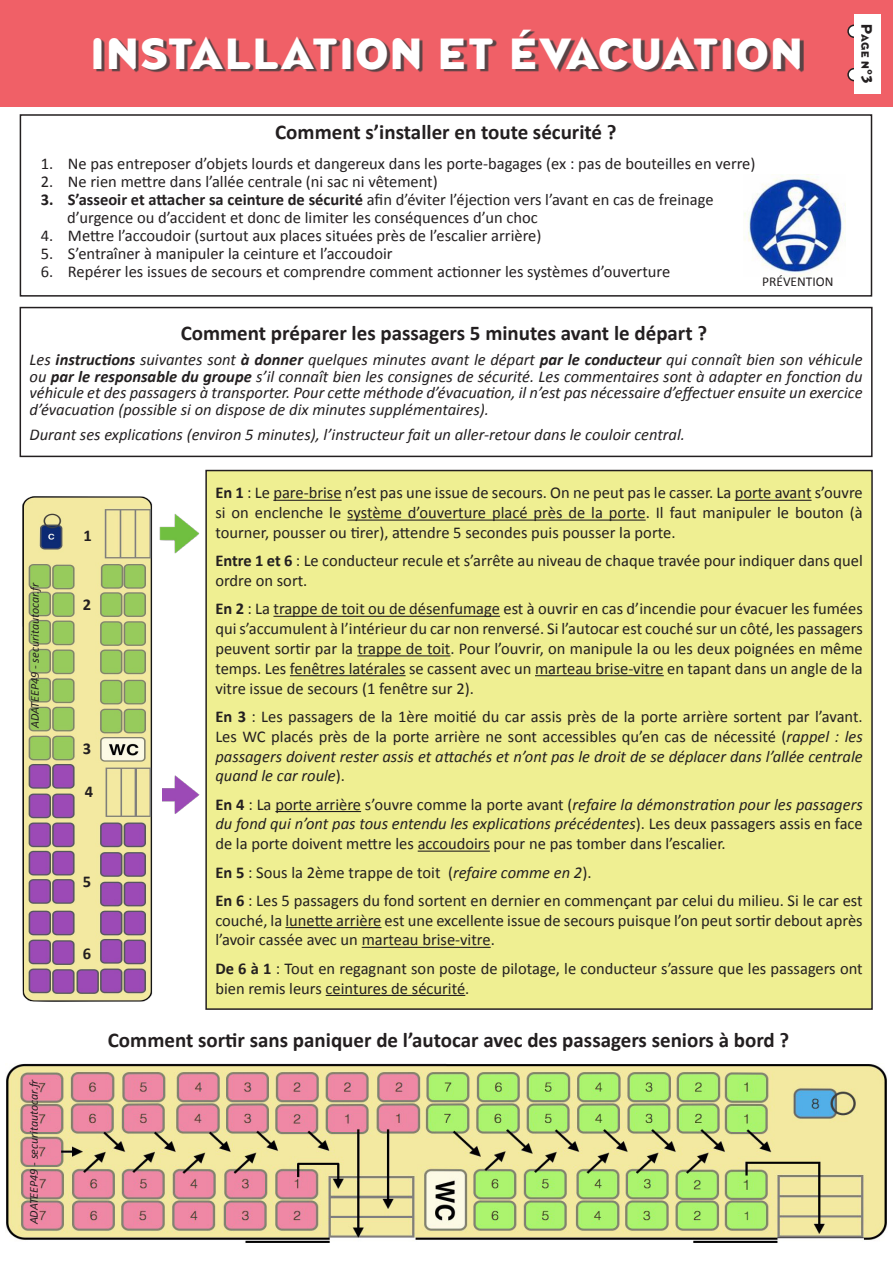
<style>
.page{position:relative;width:893px;height:1263px;background:#fff}
.page>*{position:absolute;margin:0;border:0;box-sizing:border-box;transform-origin:0 0}
.t1{font:700 43.5px "Blindfish";letter-spacing:.05em;color:#fff}
.t2{font:700 21px "Calibri";color:#231f20}
.t3{font:16.5px/19.8px "Calibri";color:#231f20}
.t4{font:italic 16.5px/16.5px "Calibri";color:#231f20;text-align:justify}
.t5{font:700 16.5px "Calibri";color:#231f20}
.t6{font:700 15px "Blindfish";color:#231f20}
.t7{font:13.5px "Calibri";color:#231f20}
.t8{font:italic 12px "Calibri";color:#231f20}
.t9{font:700 10.5px "Blindfish";color:#231f20}
.s1{font-weight:700}
.s2{font-size:15px}
.s3{font-style:italic}
</style>
<div class="page">
<div style="left:1px;top:0;width:892px;height:106px;background:#f06067"></div>
<div style="left:848px;top:25px;width:12px;height:12px;background:#fff;border-radius:50%"></div>
<div style="left:847px;top:25px;width:14px;height:13px;border:2px solid #231f20;border-radius:50%"></div>
<div style="left:848px;top:69px;width:12px;height:12px;background:#fff;border-radius:50%"></div>
<div style="left:847px;top:68px;width:14px;height:13px;border:2px solid #231f20;border-radius:50%"></div>
<div style="left:854px;top:14px;width:27px;height:80px;background:#fff"></div>
<div style="left:96px;top:31px;width:708px;height:42px;background:#3e3e3f;opacity:.85"></div>
<div style="left:20px;top:114px;width:852px;height:183px;border:2px solid #231f20"></div>
<img style="left:22px;top:496px;width:131px;height:506px">
<img style="left:163px;top:775px;width:37px;height:39px">
<img style="left:159px;top:514px;width:41px;height:40px">
<div style="left:206px;top:470px;width:666px;height:539px;background:#efef92"></div>
<hr style="left:273px;top:500px;width:69px;height:1px;background:#231f20">
<hr style="left:735px;top:500px;width:76px;height:1px;background:#231f20">
<hr style="left:347px;top:519px;width:299px;height:2px;background:#231f20">
<hr style="left:273px;top:616px;width:227px;height:1px;background:#231f20">
<hr style="left:357px;top:655px;width:93px;height:1px;background:#231f20">
<hr style="left:290px;top:675px;width:116px;height:1px;background:#231f20">
<hr style="left:535px;top:675px;width:129px;height:1px;background:#231f20">
<hr style="left:275px;top:811px;width:86px;height:1px;background:#231f20">
<hr style="left:418px;top:850px;width:72px;height:2px;background:#231f20">
<hr style="left:285px;top:927px;width:96px;height:1px;background:#231f20">
<hr style="left:362px;top:947px;width:129px;height:1px;background:#231f20">
<hr style="left:326px;top:995px;width:139px;height:1px;background:#231f20">
<div style="left:20px;top:307px;width:853px;height:150px;border:2px solid #231f20"></div>
<img style="left:6px;top:1063px;width:881px;height:180px">
<img style="left:744px;top:174px;width:102px;height:102px">
<h1 class="t1" style="left:91px;top:26px;width:713px">INSTALLATION ET ÉVACUATION</h1>
<p class="t2" style="left:275px;top:118px;width:343px">Comment s’installer en toute sécurité ?</p>
<p class="t3" style="left:41px;top:153px;width:716px">1. Ne pas entreposer d’objets lourds et dangereux dans les porte-bagages (ex : pas de bouteilles en verre)</p>
<p class="t3" style="left:41px;top:171px;width:398px">2. Ne rien mettre dans l’allée centrale (ni sac ni vêtement)</p>
<p class="t3" style="left:67px;top:190px;width:648px;line-height:18px;text-indent:-26px"><span class="s1">3. S’asseoir et attacher sa ceinture de sécurité</span> afin d’éviter l’éjection vers l’avant en cas de freinage d’urgence ou d’accident et donc de limiter les conséquences d’un choc</p>
<p class="t3" style="left:41px;top:225px;width:502px">4. Mettre l’accoudoir (surtout aux places situées près de l’escalier arrière)</p>
<p class="t3" style="left:41px;top:243px;width:353px">5. S’entraîner à manipuler la ceinture et l’accoudoir</p>
<p class="t3" style="left:41px;top:261px;width:631px">6. Repérer les issues de secours et comprendre comment actionner les systèmes d’ouverture</p>
<p class="t7" style="left:762px;top:273px;width:73px">PRÉVENTION</p>
<p class="t9" style="left:872px;top:24px;width:46px;rotate:90deg"><span class="s2">P</span>age n</p>
<p class="t6" style="left:876px;top:69px;width:16px;rotate:90deg">°3</p>
<p class="t2" style="left:181px;top:320px;width:528px">Comment préparer les passagers 5 minutes avant le départ ?</p>
<p class="t4" style="left:30px;top:351px;width:834px">Les <span class="s1">instructions</span> suivantes sont <span class="s1">à donner</span> quelques minutes avant le départ <span class="s1">par le conducteur</span> qui connaît bien son véhicule ou <span class="s1">par le responsable du groupe</span> s’il connaît bien les consignes de sécurité. Les commentaires sont à adapter en fonction du véhicule et des passagers à transporter. Pour cette méthode d’évacuation, il n’est pas nécessaire d’effectuer ensuite un exercice d’évacuation (possible si on dispose de dix minutes supplémentaires).</p>
<p class="t4" style="left:30px;top:425px;width:657px">Durant ses explications (environ 5 minutes), l’instructeur fait un aller-retour dans le couloir central.</p>
<p class="t8" style="left:27px;top:728px;width:147px;rotate:-90deg">ADATEEP49 - securitautocar.fr</p>
<p class="t8" style="left:26px;top:1224px;width:147px;rotate:-90deg">ADATEEP49 - securitautocar.fr</p>
<p class="t5" style="left:83px;top:525px;width:10px">1</p>
<p class="t5" style="left:83px;top:594px;width:10px">2</p>
<p class="t5" style="left:83px;top:737px;width:10px">3</p>
<p class="t5" style="left:85px;top:781px;width:10px">4</p>
<p class="t5" style="left:83px;top:871px;width:10px">5</p>
<p class="t5" style="left:83px;top:943px;width:10px">6</p>
<p class="t3" style="left:215px;top:483px;width:649px;text-align:justify"><span class="s1">En 1</span> : Le pare-brise n’est pas une issue de secours. On ne peut pas le casser. La porte avant s’ouvre si on enclenche le système d’ouverture placé près de la porte. Il faut manipuler le bouton (à tourner, pousser ou tirer), attendre 5 secondes puis pousser la porte.</p>
<p class="t3" style="left:215px;top:551px;width:649px"><span class="s1">Entre 1 et 6</span> : Le conducteur recule et s’arrête au niveau de chaque travée pour indiquer dans quel ordre on sort.</p>
<p class="t3" style="left:215px;top:599px;width:649px;text-align:justify"><span class="s1">En 2</span> : La trappe de toit ou de désenfumage est à ouvrir en cas d’incendie pour évacuer les fumées qui s’accumulent à l’intérieur du car non renversé. Si l’autocar est couché sur un côté, les passagers peuvent sortir par la trappe de toit. Pour l’ouvrir, on manipule la ou les deux poignées en même temps. Les fenêtres latérales se cassent avec un marteau brise-vitre en tapant dans un angle de la vitre issue de secours (1 fenêtre sur 2).</p>
<p class="t3" style="left:215px;top:707px;width:649px;text-align:justify"><span class="s1">En 3</span> : Les passagers de la 1ère moitié du car assis près de la porte arrière sortent par l’avant.<br>Les WC placés près de la porte arrière ne sont accessibles qu’en cas de nécessité (<span class="s3">rappel : les passagers doivent rester assis et attachés et n’ont pas le droit de se déplacer dans l’allée centrale quand le car roule</span>).</p>
<p class="t3" style="left:215px;top:794px;width:649px;text-align:justify"><span class="s1">En 4</span> : La porte arrière s’ouvre comme la porte avant (<span class="s3">refaire la démonstration pour les passagers du fond qui n’ont pas tous entendu les explications précédentes</span>). Les deux passagers assis en face de la porte doivent mettre les accoudoirs pour ne pas tomber dans l’escalier.</p>
<p class="t3" style="left:215px;top:858px;width:649px;line-height:28.3px"><span class="s1">En 5</span> : Sous la 2ème trappe de toit (<span class="s3">refaire comme en 2</span>).<br><span class="s1">En 6</span> : Les 5 passagers du fond sortent en dernier en commençant par celui du milieu. Si le car est</p>
<p class="t3" style="left:215px;top:910px;width:649px">couché, la lunette arrière est une excellente issue de secours puisque l’on peut sortir debout après l’avoir cassée avec un marteau brise-vitre.</p>
<p class="t3" style="left:215px;top:958px;width:649px"><span class="s1">De 6 à 1</span> : Tout en regagnant son poste de pilotage, le conducteur s’assure que les passagers ont bien remis leurs ceintures de sécurité.</p>
<p class="t2" style="left:108px;top:1027px;width:683px">Comment sortir sans paniquer de l’autocar avec des passagers seniors à bord ?</p>
</div>
